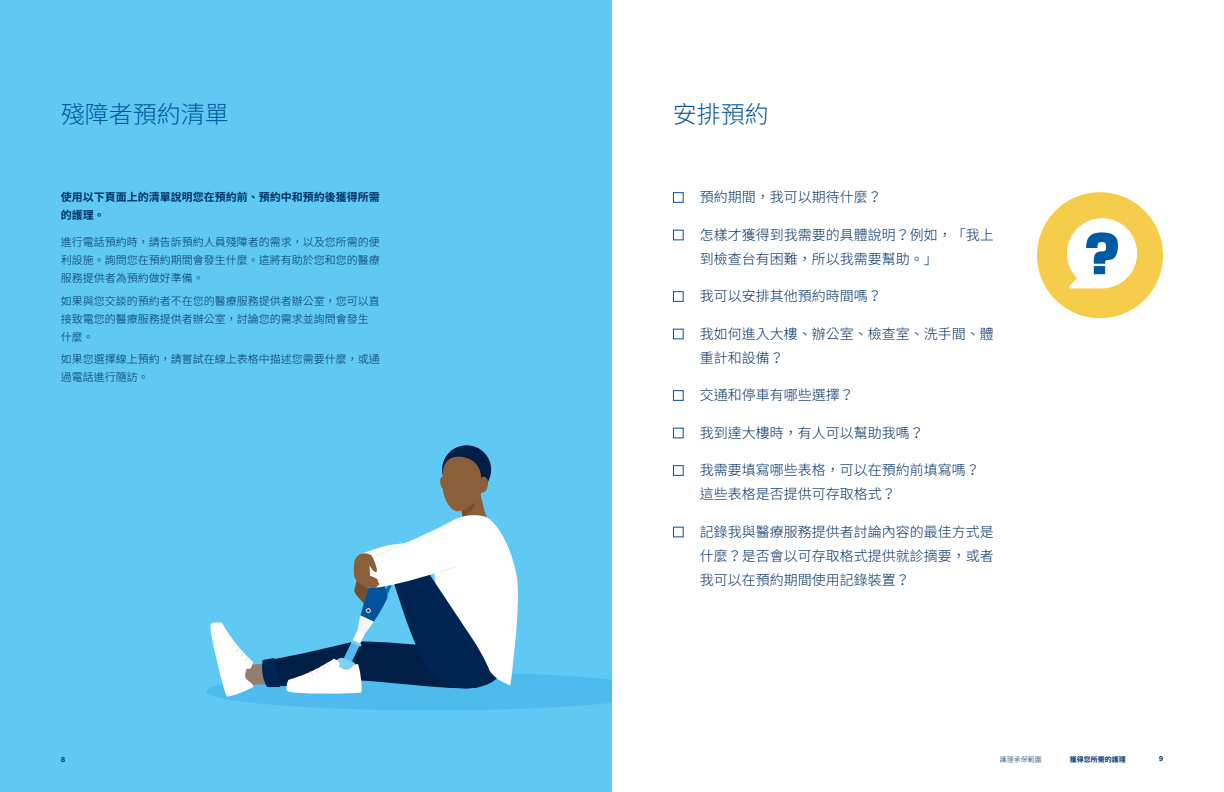
<style>
.page{position:relative;width:1224px;height:792px;background:#fff}
.page>*{position:absolute;margin:0;border:0;box-sizing:border-box;transform-origin:0 0}
.t1{font:300 24px "Noto Sans CJ Ktc";color:#01529b}
.H2{font:300 14px/24px "Noto Sans CJ Ktc";color:#003164}
.H4{font:300 11px/18px "Noto Sans CJ Ktc";color:#003164}
.t2{font:700 11px/18px "Noto Sans CJ Ktc";color:#003164}
.t3{font:700 7px "Noto Sans CJ Ktc";color:#003164}
.t4{font:300 7px "Noto Sans CJ Ktc";color:#003164}
.t5{font:700 7px "Helvetica Neue";color:#003164}
.s1{color:#07529c}
</style>
<div class="page">
<div style="left:0;top:0;width:612px;height:792px;background:#60c9f3"></div>
<div style="left:442px;top:445px;width:49px;height:50px;background:#011e46;border-radius:50%"></div>
<svg style="left:206px;top:457px;width:406px;height:253px"></svg>
<div style="left:1037px;top:192px;width:126px;height:126px;background:#f6cd4a;border-radius:50%"></div>
<svg style="left:1067px;top:218px;width:70px;height:70px"></svg>
<p class="t1" style="left:61px;top:101px;width:169px">殘障者預約清單</p>
<p class="t1" style="left:673px;top:101px;width:97px">安排預約</p>
<p class="t2" style="left:61px;top:188px;width:321px">使用以下頁面上的清單說明您在預約前、預約中和預約後獲得所需的護理。</p>
<p class="H4" style="left:61px;top:233px;width:321px;text-align:justify">進行電話預約時，請告訴預約人員殘障者的需求，以及您所需的便利設施。詢問您在預約期間會發生什麼。這將有助於您和您的醫療服務提供者為預約做好準備。</p>
<p class="H4" style="left:61px;top:292px;width:321px">如果與您交談的預約者不在您的醫療服務提供者辦公室，您可以直接致電您的醫療服務提供者辦公室，討論您的需求並詢問會發生什麼。</p>
<p class="H4" style="left:61px;top:350px;width:321px">如果您選擇線上預約，請嘗試在線上表格中描述您需要什麼，或通過電話進行隨訪。</p>
<p class="H2" style="left:673px;top:186px;width:210px"><span class="s1">■</span> 預約期間，我可以期待什麼？</p>
<p class="H2" style="left:700px;top:223px;width:295px;text-indent:-27px"><span class="s1">■</span> 怎樣才獲得到我需要的具體說明？例如，「我上到檢查台有困難，所以我需要幫助。」</p>
<p class="H2" style="left:673px;top:285px;width:210px"><span class="s1">■</span> 我可以安排其他預約時間嗎？</p>
<p class="H2" style="left:700px;top:322px;width:295px;text-indent:-27px"><span class="s1">■</span> 我如何進入大樓、辦公室、檢查室、洗手間、體重計和設備？</p>
<p class="H2" style="left:673px;top:384px;width:182px"><span class="s1">■</span> 交通和停車有哪些選擇？</p>
<p class="H2" style="left:673px;top:421px;width:252px"><span class="s1">■</span> 我到達大樓時，有人可以幫助我嗎？</p>
<p class="H2" style="left:700px;top:459px;width:281px;text-indent:-27px"><span class="s1">■</span> 我需要填寫哪些表格，可以在預約前填寫嗎？這些表格是否提供可存取格式？</p>
<p class="H2" style="left:700px;top:520px;width:295px;text-align:justify;text-indent:-27px"><span class="s1">■</span> 記錄我與醫療服務提供者討論內容的最佳方式是什麼？是否會以可存取格式提供就診摘要，或者我可以在預約期間使用記錄裝置？</p>
<p class="t5" style="left:61px;top:754px;width:5px">8</p>
<p class="t4" style="left:1000px;top:755px;width:43px">護理承保範圍</p>
<p class="t3" style="left:1070px;top:755px;width:57px">獲得您所需的護理</p>
<p class="t5" style="left:1159px;top:753px;width:5px">9</p>
</div>
